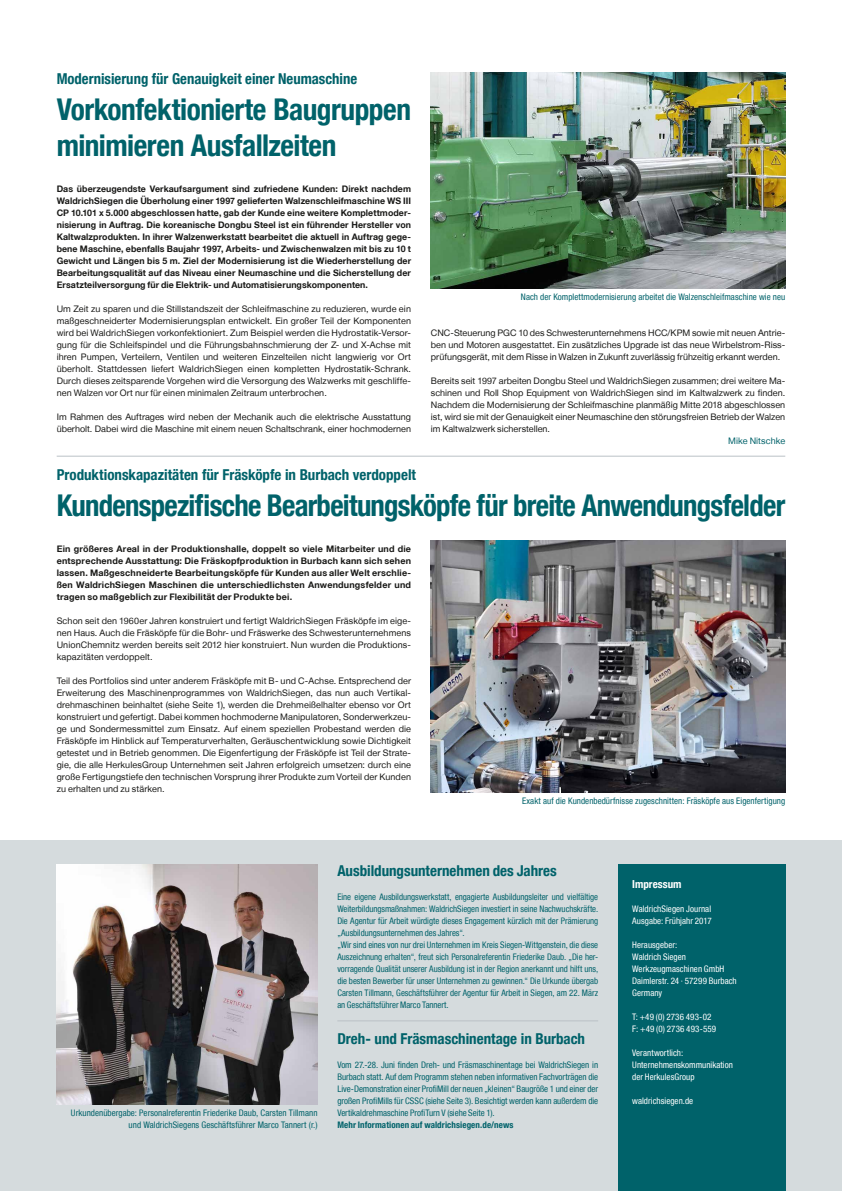
<style>
.page{position:relative;width:842px;height:1191px;background:#fff}
.page>*{position:absolute;margin:0;border:0;box-sizing:border-box;transform-origin:0 0}
.t1{font:700 condensed 30px "Helvetica Neue LT";letter-spacing:-.02em;color:#00626a;scale:.96 1}
.t2{font:700 condensed 30px/36px "Helvetica Neue LT";letter-spacing:-.02em;color:#00626a}
.t3{font:700 condensed 15px "Helvetica Neue LT";color:#00626a}
.t4{font:700 condensed 11px "Helvetica Neue LT";color:#fff}
.t5{font:9px/12px "Helvetica Neue LT";letter-spacing:.005em;color:#1a1a18;text-align:justify}
.t6{font:condensed 9px/12px "Helvetica Neue LT";letter-spacing:-.005em;color:#00626a}
.t7{font:700 9px/12px "Helvetica Neue LT";letter-spacing:.015em;color:#1a1a18;text-align:justify}
.t8{font:condensed 9px/12px "Helvetica Neue LT";letter-spacing:.005em;color:#fff}
.t9{font:700 condensed 9px "Helvetica Neue LT";letter-spacing:.01em;color:#00626a}
.t10{font:9px "Helvetica Neue LT";letter-spacing:.01em;color:#00626a}
</style>
<div class="page">
<div style="left:0;top:840px;width:842px;height:351px;background:#d5dbdd"></div>
<div style="left:618px;top:864px;width:167px;height:327px;background:#00626a"></div>
<hr style="left:57px;top:455px;width:728px;height:1px;background:#bac1c6">
<hr style="left:337px;top:1020px;width:261px;height:1px;background:#bac1c6">
<img style="left:431px;top:72px;width:354px;height:216px">
<img style="left:431px;top:540px;width:354px;height:252px">
<img style="left:57px;top:864px;width:260px;height:240px">
<h2 class="t3" style="left:57px;top:70px;width:302px">Modernisierung für Genauigkeit einer Neumaschine</h2>
<h1 class="t2" style="left:57px;top:91px;width:356px">Vorkonfektionierte Baugruppen minimieren Ausfallzeiten</h1>
<p class="t7" style="left:57px;top:183px;width:356px">Das überzeugendste Verkaufsargument sind zufriedene Kunden: Direkt nachdem WaldrichSiegen die Überholung einer 1997 gelieferten Walzenschleifmaschine WS III CP 10.101 x 5.000 abgeschlossen hatte, gab der Kunde eine weitere Komplettmoder&shy;nisierung in Auftrag. Die koreanische Dongbu Steel ist ein führender Hersteller von Kaltwalzprodukten. In ihrer Walzenwerkstatt bearbeitet die aktuell in Auftrag gege&shy;bene Maschine, ebenfalls Baujahr 1997, Arbeits- und Zwischenwalzen mit bis zu 10 t Gewicht und Längen bis 5 m. Ziel der Modernisierung ist die Wiederherstellung der Bearbeitungsqualität auf das Niveau einer Neumaschine und die Sicherstellung der Ersatzteilversorgung für die Elektrik- und Automatisierungskomponenten.</p>
<p class="t5" style="left:57px;top:303px;width:356px">Um Zeit zu sparen und die Stillstandszeit der Schleifmaschine zu reduzieren, wurde ein maßgeschneiderter Modernisierungsplan entwickelt. Ein großer Teil der Komponenten wird bei WaldrichSiegen vorkonfektioniert. Zum Beispiel werden die Hydrostatik-Versor&shy;gung für die Schleifspindel und die Führungsbahnschmierung der Z- und X-Achse mit ihren Pumpen, Verteilern, Ventilen und weiteren Einzelteilen nicht langwierig vor Ort überholt. Stattdessen liefert WaldrichSiegen einen kompletten Hydrostatik-Schrank.<br>Durch dieses zeitsparende Vorgehen wird die Versorgung des Walzwerks mit geschliffe&shy;nen Walzen vor Ort nur für einen minimalen Zeitraum unterbrochen.</p>
<p class="t5" style="left:57px;top:411px;width:356px">Im Rahmen des Auftrages wird neben der Mechanik auch die elektrische Ausstattung überholt. Dabei wird die Maschine mit einem neuen Schaltschrank, einer hochmodernen</p>
<p class="t6" style="left:521px;top:291px;width:266px">Nach der Komplettmodernisierung arbeitet die Walzenschleifmaschine wie neu</p>
<p class="t5" style="left:431px;top:327px;width:356px">CNC-Steuerung PGC 10 des Schwesterunternehmens HCC/KPM sowie mit neuen Antrie&shy;ben und Motoren ausgestattet. Ein zusätzliches Upgrade ist das neue Wirbelstrom-Riss&shy;prüfungsgerät, mit dem Risse in Walzen in Zukunft zuverlässig frühzeitig erkannt werden.</p>
<p class="t5" style="left:431px;top:375px;width:356px">Bereits seit 1997 arbeiten Dongbu Steel und WaldrichSiegen zusammen; drei weitere Ma&shy;schinen und Roll Shop Equipment von WaldrichSiegen sind im Kaltwalzwerk zu finden.<br>Nachdem die Modernisierung der Schleifmaschine planmäßig Mitte 2018 abgeschlossen ist, wird sie mit der Genauigkeit einer Neumaschine den störungsfreien Betrieb der Walzen im Kaltwalzwerk sicherstellen.</p>
<p class="t10" style="left:728px;top:435px;width:58px">Mike Nitschke</p>
<h2 class="t3" style="left:57px;top:466px;width:361px">Produktionskapazitäten für Fräsköpfe in Burbach verdoppelt</h2>
<h1 class="t1" style="left:57px;top:487px;width:760px">Kundenspezifische Bearbeitungsköpfe für breite Anwendungsfelder</h1>
<p class="t7" style="left:57px;top:543px;width:356px">Ein größeres Areal in der Produktionshalle, doppelt so viele Mitarbeiter und die entsprechende Ausstattung: Die Fräskopfproduktion in Burbach kann sich sehen lassen. Maßgeschneiderte Bearbeitungsköpfe für Kunden aus aller Welt erschlie&shy;ßen WaldrichSiegen Maschinen die unterschiedlichsten Anwendungsfelder und tragen so maßgeblich zur Flexibilität der Produkte bei.</p>
<p class="t5" style="left:57px;top:615px;width:356px">Schon seit den 1960er Jahren konstruiert und fertigt WaldrichSiegen Fräsköpfe im eige&shy;nen Haus. Auch die Fräsköpfe für die Bohr- und Fräswerke des Schwesterunternehmens UnionChemnitz werden bereits seit 2012 hier konstruiert. Nun wurden die Produktions&shy;kapazitäten verdoppelt.</p>
<p class="t5" style="left:57px;top:675px;width:356px">Teil des Portfolios sind unter anderem Fräsköpfe mit B- und C-Achse. Entsprechend der Erweiterung des Maschinenprogrammes von WaldrichSiegen, das nun auch Vertikal&shy;drehmaschinen beinhaltet (siehe Seite 1), werden die Drehmeißelhalter ebenso vor Ort konstruiert und gefertigt. Dabei kommen hochmoderne Manipulatoren, Sonderwerkzeu&shy;ge und Sondermessmittel zum Einsatz. Auf einem speziellen Probestand werden die Fräsköpfe im Hinblick auf Temperaturverhalten, Geräuschentwicklung sowie Dichtigkeit getestet und in Betrieb genommen. Die Eigenfertigung der Fräsköpfe ist Teil der Strate&shy;gie, die alle HerkulesGroup Unternehmen seit Jahren erfolgreich umsetzen: durch eine große Fertigungstiefe den technischen Vorsprung ihrer Produkte zum Vorteil der Kunden zu erhalten und zu stärken.</p>
<p class="t6" style="left:522px;top:795px;width:265px">Exakt auf die Kundenbedürfnisse zugeschnitten: Fräsköpfe aus Eigenfertigung</p>
<p class="t6" style="left:71px;top:1107px;width:248px;text-align:right">Urkundenübergabe: Personalreferentin Friederike Daub, Carsten Tillmann und WaldrichSiegens Geschäftsführer Marco Tannert (r.)</p>
<h2 class="t3" style="left:337px;top:862px;width:221px">Ausbildungsunternehmen des Jahres</h2>
<p class="t6" style="left:337px;top:891px;width:262px">Eine eigene Ausbildungswerkstatt, engagierte Ausbildungsleiter und vielfältige Weiterbildungsmaßnahmen: WaldrichSiegen investiert in seine Nachwuchskräfte.<br>Die Agentur für Arbeit würdigte dieses Engagement kürzlich mit der Prämierung „Ausbildungsunternehmen des Jahres“.<br>„Wir sind eines von nur drei Unternehmen im Kreis Siegen-Wittgenstein, die diese Auszeichnung erhalten“, freut sich Personalreferentin Friederike Daub. „Die her&shy;vorragende Qualität unserer Ausbildung ist in der Region anerkannt und hilft uns, die besten Bewerber für unser Unternehmen zu gewinnen.“ Die Urkunde übergab Carsten Tillmann, Geschäftsführer der Agentur für Arbeit in Siegen, am 22. März an Geschäftsführer Marco Tannert.</p>
<h2 class="t3" style="left:337px;top:1030px;width:249px">Dreh- und Fräsmaschinentage in Burbach</h2>
<p class="t6" style="left:337px;top:1059px;width:262px;text-align:justify">Vom 27.-28. Juni finden Dreh- und Fräsmaschinentage bei WaldrichSiegen in Burbach statt. Auf dem Programm stehen neben informativen Fachvorträgen die Live-Demonstration einer ProfiMill der neuen „kleinen“ Baugröße 1 und einer der großen ProfiMills für CSSC (siehe Seite 3). Besichtigt werden kann außerdem die Vertikaldrehmaschine ProfiTurn V (siehe Seite 1).</p>
<p class="t9" style="left:337px;top:1119px;width:178px">Mehr Informationen auf waldrichsiegen.de/news</p>
<p class="t4" style="left:632px;top:877px;width:51px">Impressum</p>
<p class="t8" style="left:632px;top:903px;width:81px">WaldrichSiegen Journal<br>Ausgabe: Frühjahr 2017</p>
<p class="t8" style="left:632px;top:939px;width:106px">Herausgeber:<br>Waldrich Siegen<br>Werkzeugmaschinen GmbH<br>Daimlerstr. 24 · 57299 Burbach<br>Germany</p>
<p class="t8" style="left:632px;top:1011px;width:86px">T: +49 (0) 2736 493-02<br>F: +49 (0) 2736 493-559</p>
<p class="t8" style="left:632px;top:1047px;width:102px">Verantwortlich:<br>Unternehmenskommunikation der HerkulesGroup</p>
<p class="t8" style="left:632px;top:1095px;width:63px">waldrichsiegen.de</p>
</div>
